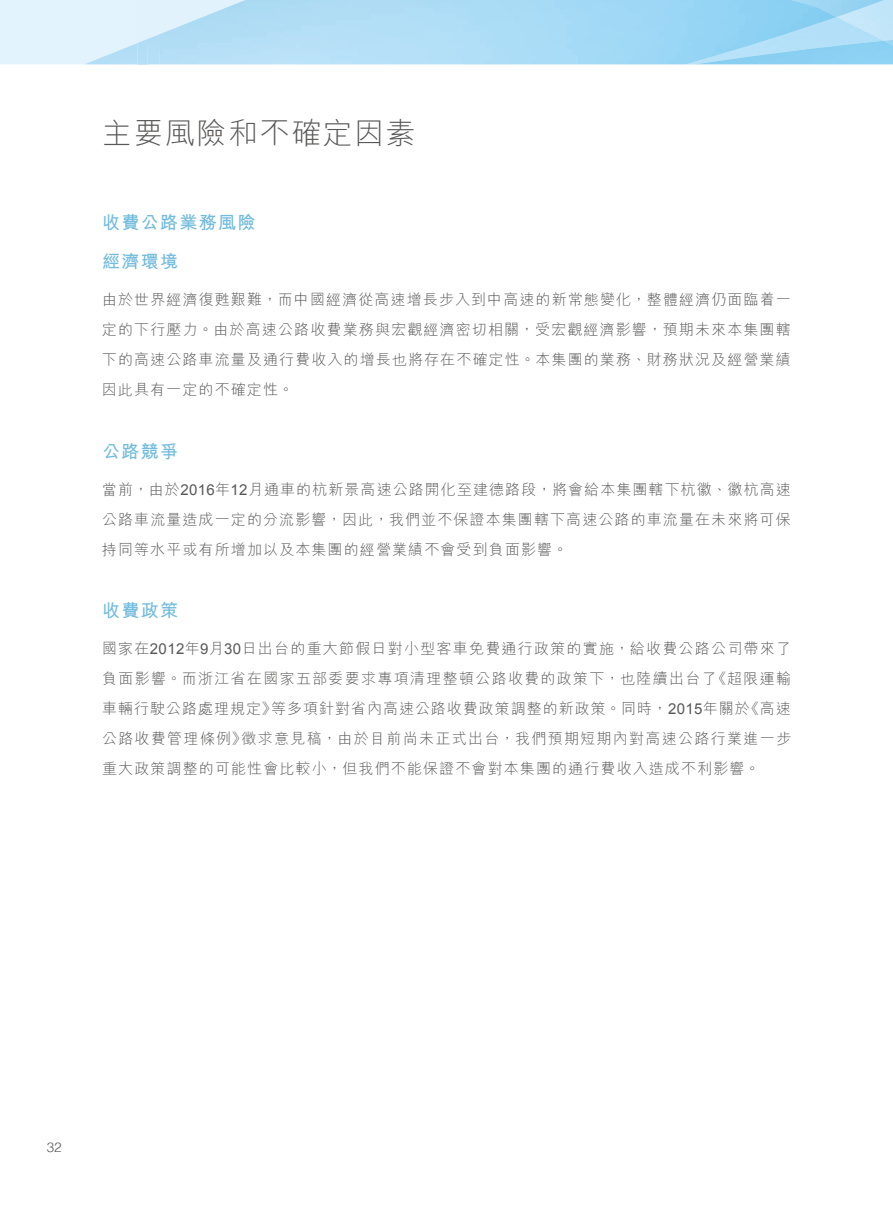
<style>
.page{position:relative;width:893px;height:1212px;background:#fff}
.page>*{position:absolute;margin:0;border:0;box-sizing:border-box;transform-origin:0 0}
.t1{font:300 30px "M Hei HK";letter-spacing:.05em;color:#595857}
.t2{font:700 18px/39.5px "M Hei HK";letter-spacing:.075em;color:#72bbdd}
.t3{font:300 15px/30px "M Hei HK";letter-spacing:.075em;color:#595857;text-align:justify}
.t4{font:300 13.5px "Helvetica";color:#595857}
.s1{font-family:"Arial";font-weight:400}
</style>
<div class="page">
<div style="left:0;top:0;width:138px;height:64px;background:#e2f3fd"></div>
<img style="left:158px;top:0;width:726px;height:17px">
<img style="left:84px;top:64px;width:54px;height:1px">
<img style="left:84px;top:43px;width:54px;height:21px">
<img style="left:138px;top:39px;width:9px;height:25px">
<img style="left:147px;top:17px;width:737px;height:47px">
<img style="left:837px;top:41px;width:56px;height:23px">
<img style="left:159px;top:0;width:678px;height:64px">
<h1 class="t1" style="left:102px;top:112px;width:315px">主要風險和不確定因素</h1>
<p class="t2" style="left:102px;top:201px;width:155px">收費公路業務風險經濟環境</p>
<p class="t3" style="left:102px;top:284px;width:690px">由於世界經濟復甦艱難，而中國經濟從高速增長步入到中高速的新常態變化，整體經濟仍面臨着一定的下行壓力。由於高速公路收費業務與宏觀經濟密切相關，受宏觀經濟影響，預期未來本集團轄下的高速公路車流量及通行費收入的增長也將存在不確定性。本集團的業務、財務狀況及經營業績因此具有一定的不確定性。</p>
<p class="t2" style="left:102px;top:430px;width:78px">公路競爭</p>
<p class="t3" style="left:102px;top:473px;width:690px">當前，由於<span class="s1">2016</span>年<span class="s1">12</span>月通車的杭新景高速公路開化至建德路段，將會給本集團轄下杭徽、徽杭高速公路車流量造成一定的分流影響，因此，我們並不保證本集團轄下高速公路的車流量在未來將可保持同等水平或有所增加以及本集團的經營業績不會受到負面影響。</p>
<p class="t2" style="left:102px;top:590px;width:78px">收費政策</p>
<p class="t3" style="left:102px;top:633px;width:691px">國家在<span class="s1">2012</span>年<span class="s1">9</span>月<span class="s1">30</span>日出台的重大節假日對小型客車免費通行政策的實施，給收費公路公司帶來了負面影響。而浙江省在國家五部委要求專項清理整頓公路收費的政策下，也陸續出台了《超限運輸車輛行駛公路處理規定》等多項針對省內高速公路收費政策調整的新政策。同時，<span class="s1">2015</span>年關於《高速公路收費管理條例》徵求意見稿，由於目前尚未正式出台，我們預期短期內對高速公路行業進一步重大政策調整的可能性會比較小，但我們不能保證不會對本集團的通行費收入造成不利影響。</p>
<p class="t4" style="left:47px;top:1136px;width:17px">32</p>
</div>
